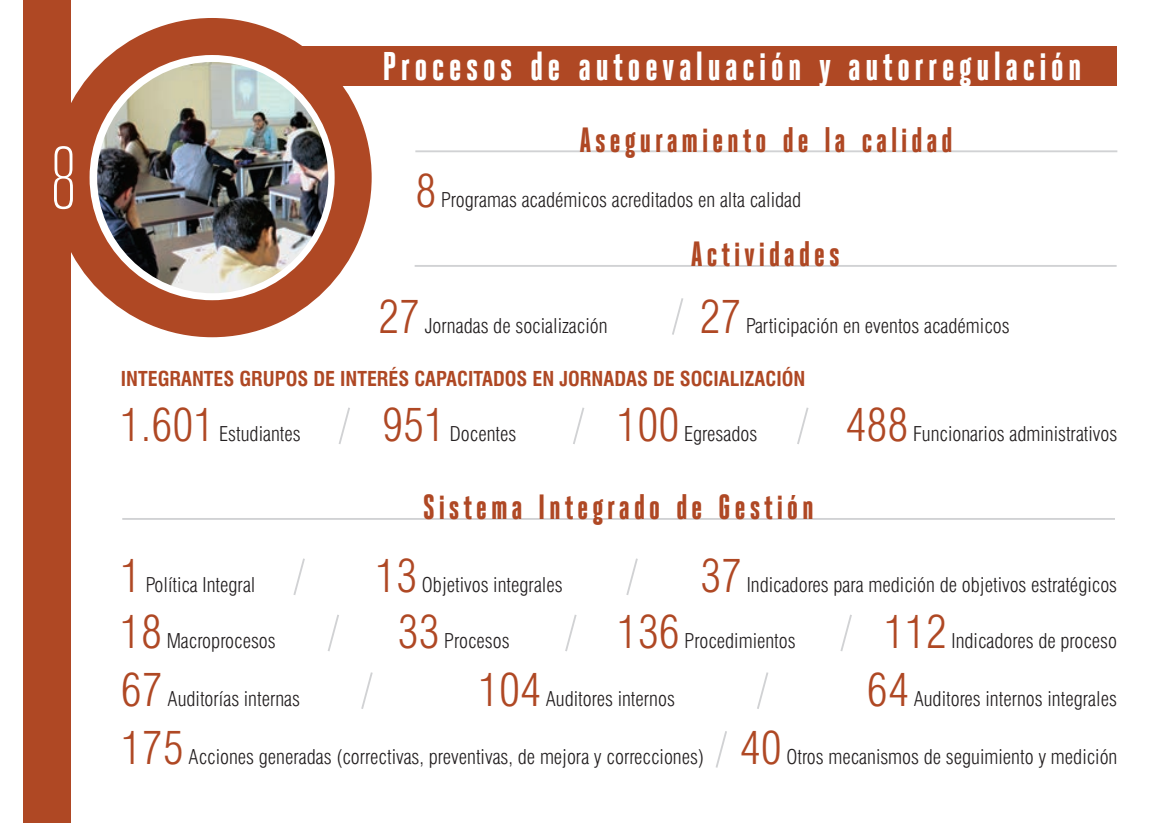
<style>
.page{position:relative;width:1170px;height:823px;background:#fff}
.page>*{position:absolute;margin:0;border:0;box-sizing:border-box;transform-origin:0 0}
.t1{font:300 87.5px "Heroic Condensed";color:#fff}
.t2{font:300 condensed 45px "Swiss 721 BT";color:#af4824}
.t3{font:800 40px "Heroic Condensed";letter-spacing:.105em;color:#fff}
.t4{font:800 35px "Heroic Condensed";letter-spacing:.105em;color:#af4824}
.t5{font:300 condensed 20px "Swiss 721 BT";color:#231f20}
.t6{font:700 condensed 20px "Swiss 721 BT";color:#af4824}
</style>
<div class="page">
<div style="left:23px;top:0;width:48px;height:822px;background:#af4824"></div>
<svg style="left:71px;top:18px;width:300px;height:319px;fill:#af4824"></svg>
<hr style="left:415px;top:150px;width:702px;height:2px;background:#d1d2d4">
<hr style="left:414px;top:265px;width:702px;height:2px;background:#d1d2d4">
<svg style="left:338px;top:407px;width:12px;height:37px"></svg>
<svg style="left:573px;top:407px;width:12px;height:37px"></svg>
<svg style="left:797px;top:407px;width:12px;height:37px"></svg>
<svg style="left:327px;top:615px;width:12px;height:36px"></svg>
<svg style="left:361px;top:672px;width:12px;height:37px"></svg>
<svg style="left:293px;top:558px;width:12px;height:37px"></svg>
<svg style="left:565px;top:615px;width:12px;height:37px"></svg>
<svg style="left:757px;top:672px;width:12px;height:37px"></svg>
<svg style="left:716px;top:731px;width:11px;height:37px"></svg>
<svg style="left:840px;top:614px;width:12px;height:37px"></svg>
<svg style="left:626px;top:558px;width:12px;height:37px"></svg>
<hr style="left:122px;top:517px;width:992px;height:2px;background:#d1d2d4">
<img style="left:97px;top:62px;width:231px;height:231px;border-radius:50%">
<svg style="left:672px;top:298px;width:11px;height:37px"></svg>
<div style="left:299px;top:46px;width:817px;height:39px;background:#af4824"></div>
<h1 class="t1" style="left:49px;top:142px;width:31px">8</h1>
<h3 class="t3" style="left:382px;top:50px;width:700px">Procesos de autoevaluación y autorregulación</h3>
<h2 class="t2" style="left:415px;top:173px;width:23px">8</h2>
<h3 class="t4" style="left:579px;top:125px;width:375px">Aseguramiento de la calidad</h3>
<p class="t5" style="left:441px;top:192px;width:362px">Programas académicos acreditados en alta calidad</p>
<h3 class="t4" style="left:690px;top:240px;width:150px">Actividades</h3>
<h2 class="t2" style="left:378px;top:298px;width:44px">27</h2>
<p class="t5" style="left:425px;top:317px;width:184px">Jornadas de socialización</p>
<h2 class="t2" style="left:699px;top:298px;width:44px">27</h2>
<p class="t5" style="left:746px;top:317px;width:265px">Participación en eventos académicos</p>
<p class="t6" style="left:121px;top:370px;width:686px">INTEGRANTES GRUPOS DE INTERÉS CAPACITADOS EN JORNADAS DE SOCIALIZACIÓN</p>
<h2 class="t2" style="left:120px;top:406px;width:96px">1.601</h2>
<h2 class="t2" style="left:382px;top:406px;width:65px">951</h2>
<h2 class="t2" style="left:616px;top:406px;width:65px">100</h2>
<p class="t5" style="left:219px;top:425px;width:83px">Estudiantes</p>
<p class="t5" style="left:450px;top:425px;width:68px">Docentes</p>
<p class="t5" style="left:684px;top:425px;width:75px">Egresados</p>
<h2 class="t2" style="left:845px;top:406px;width:65px">488</h2>
<p class="t5" style="left:913px;top:425px;width:206px">Funcionarios administrativos</p>
<h3 class="t4" style="left:423px;top:492px;width:392px">Sistema Integrado de Gestión</h3>
<h2 class="t2" style="left:375px;top:557px;width:44px">13</h2>
<h2 class="t2" style="left:700px;top:557px;width:44px">37</h2>
<h2 class="t2" style="left:120px;top:557px;width:23px">1</h2>
<p class="t5" style="left:422px;top:576px;width:142px">Objetivos integrales</p>
<p class="t5" style="left:146px;top:576px;width:111px">Política Integral</p>
<p class="t5" style="left:746px;top:576px;width:372px">Indicadores para medición de objetivos estratégicos</p>
<h2 class="t2" style="left:883px;top:613px;width:65px">112</h2>
<h2 class="t2" style="left:397px;top:613px;width:44px">33</h2>
<h2 class="t2" style="left:617px;top:613px;width:65px">136</h2>
<h2 class="t2" style="left:120px;top:613px;width:44px">18</h2>
<p class="t5" style="left:951px;top:632px;width:167px">Indicadores de proceso</p>
<p class="t5" style="left:167px;top:632px;width:111px">Macroprocesos</p>
<p class="t5" style="left:444px;top:632px;width:67px">Procesos</p>
<h2 class="t2" style="left:478px;top:671px;width:65px">104</h2>
<p class="t5" style="left:684px;top:632px;width:113px">Procedimientos</p>
<h2 class="t2" style="left:121px;top:671px;width:44px">67</h2>
<h2 class="t2" style="left:866px;top:671px;width:44px">64</h2>
<p class="t5" style="left:167px;top:690px;width:134px">Auditorías internas</p>
<h2 class="t2" style="left:121px;top:729px;width:65px">175</h2>
<p class="t5" style="left:546px;top:690px;width:131px">Auditores internos</p>
<p class="t5" style="left:913px;top:690px;width:205px">Auditores internos integrales</p>
<h2 class="t2" style="left:739px;top:729px;width:44px">40</h2>
<p class="t5" style="left:189px;top:748px;width:517px">Acciones generadas (correctivas, preventivas, de mejora y correcciones)</p>
<p class="t5" style="left:786px;top:748px;width:332px">Otros mecanismos de seguimiento y medición</p>
</div>
